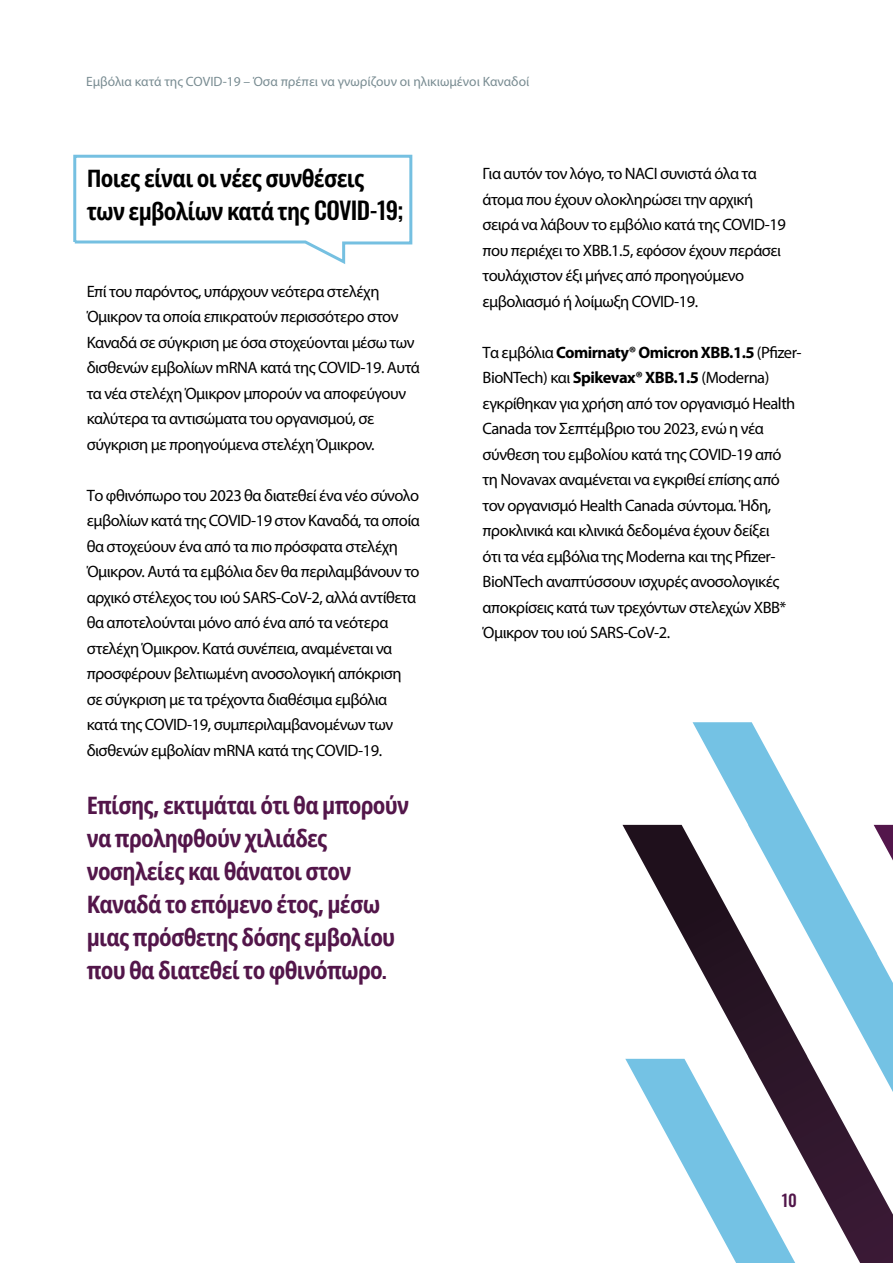
<style>
.page{position:relative;width:893px;height:1263px;background:#fff}
.page>*{position:absolute;margin:0;border:0;box-sizing:border-box;transform-origin:0 0}
.t1{font:700 condensed 24px/33px "Noto Sans";letter-spacing:-.03em;color:#53164a}
.t2{font:700 condensed 24px/33px "Noto Sans";letter-spacing:-.03em;color:#000}
.t3{font:16.5px/25.5px "Myriad Pro";letter-spacing:-.03em;color:#000}
.t4{font:500 16.5px "Oswald";color:#51164a}
.t5{font:13.5px "Myriad Pro";color:#798c92}
.s1{font-family:"Oswald";font-weight:500;font-stretch:normal}
.s2{font-family:"Oswald";font-weight:400;font-stretch:normal}
.s3{font-weight:700}
</style>
<div class="page">
<svg style="left:73px;top:154px;width:340px;height:110px"></svg>
<svg style="left:693px;top:722px;width:200px;height:103px"></svg>
<svg style="left:622px;top:825px;width:271px;height:438px"></svg>
<p class="t5" style="left:86px;top:73px;width:445px">Εμβόλια κατά της COVID-19 – Όσα πρέπει να γνωρίζουν οι ηλικιωμένοι Καναδοί</p>
<h1 class="t2" style="left:87px;top:162px;width:318px">Ποιες είναι οι νέες συνθέσεις των εμβολίων κατά της <span class="s1">COVID-19;</span></h1>
<p class="t3" style="left:87px;top:278px;width:335px">Επί του παρόντος, υπάρχουν νεότερα στελέχη Όμικρον τα οποία επικρατούν περισσότερο στον Καναδά σε σύγκριση με όσα στοχεύονται μέσω των δισθενών εμβολίων mRNA κατά της COVID-19. Αυτά τα νέα στελέχη Όμικρον μπορούν να αποφεύγουν καλύτερα τα αντισώματα του οργανισμού, σε σύγκριση με προηγούμενα στελέχη Όμικρον.</p>
<p class="t3" style="left:87px;top:482px;width:335px">Το φθινόπωρο του 2023 θα διατεθεί ένα νέο σύνολο εμβολίων κατά της COVID-19 στον Καναδά, τα οποία θα στοχεύουν ένα από τα πιο πρόσφατα στελέχη Όμικρον. Αυτά τα εμβόλια δεν θα περιλαμβάνουν το αρχικό στέλεχος του ιού SARS-CoV-2, αλλά αντίθετα θα αποτελούνται μόνο από ένα από τα νεότερα στελέχη Όμικρον. Κατά συνέπεια, αναμένεται να προσφέρουν βελτιωμένη ανοσολογική απόκριση σε σύγκριση με τα τρέχοντα διαθέσιμα εμβόλια κατά της COVID-19, συμπεριλαμβανομένων των δισθενών εμβολίαν mRNA κατά της COVID-19.</p>
<h1 class="t1" style="left:87px;top:789px;width:324px">Επίσης, εκτιμάται ότι θα μπορούν να προληφθούν χιλιάδες νοσηλείες και θάνατοι στον<br>Καναδά το επόμενο έτος, μέσω μιας πρόσθετης δόσης εμβολίου που θα διατεθεί το φθινόπωρο<span class="s2">.</span></h1>
<p class="t3" style="left:483px;top:161px;width:305px">Για αυτόν τον λόγο, το NACI συνιστά όλα τα άτομα που έχουν ολοκληρώσει την αρχική σειρά να λάβουν το εμβόλιο κατά της COVID-19 που περιέχει το XBB.1.5, εφόσον έχουν περάσει τουλάχιστον έξι μήνες από προηγούμενο εμβολιασμό ή λοίμωξη COVID-19.</p>
<p class="t3" style="left:483px;top:339px;width:321px">Τα εμβόλια <span class="s3">Comirnaty® Omicron XBB.1.5</span> (Pfizer-BioNTech) και <span class="s3">Spikevax® XBB.1.5</span> (Moderna) εγκρίθηκαν για χρήση από τον οργανισμό Health Canada τον Σεπτέμβριο του 2023, ενώ η νέα σύνθεση του εμβολίου κατά της COVID-19 από<br>τη Novavax αναμένεται να εγκριθεί επίσης από τον οργανισμό Health Canada σύντομα. Ήδη, προκλινικά και κλινικά δεδομένα έχουν δείξει<br>ότι τα νέα εμβόλια της Moderna και της Pfizer-BioNTech αναπτύσσουν ισχυρές ανοσολογικές αποκρίσεις κατά των τρεχόντων στελεχών XBB* Όμικρον του ιού SARS-CoV-2.</p>
<p class="t4" style="left:782px;top:1192px;width:17px">10</p>
</div>
